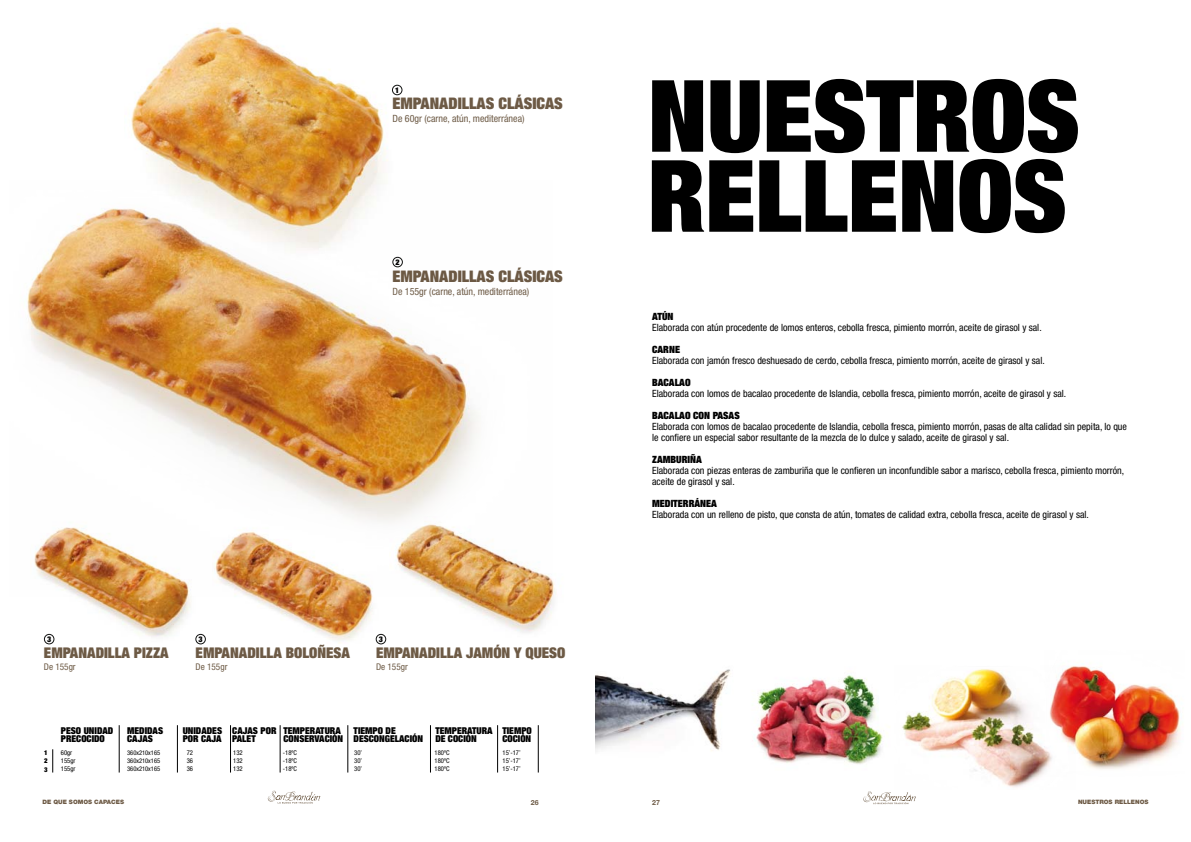
<style>
.page{position:relative;width:1191px;height:842px;background:#fff}
.page>*{position:absolute;margin:0;border:0;box-sizing:border-box;transform-origin:0 0}
.t1{font:900 expanded 100px/80px "Helvetica Neue";color:#000}
.t2{font:900 expanded 16px "Helvetica Neue";color:#6d5a45}
.t3{font:900 expanded 14.8px "Helvetica Neue";color:#6d5a45}
.t4{font:condensed 10px/11px "Helvetica Neue";color:#000}
.t5{font:condensed 10px "Helvetica Neue";color:#6d5a45}
.t6{font:900 expanded 10px "Helvetica Neue";color:#000}
.t7{font:900 expanded 9.5px "Helvetica Neue";color:#000}
.t8{font:condensed 9.2px "Helvetica Neue";color:#6d5a45}
.t9{font:900 expanded 7.8px "Helvetica Neue";color:#000}
.t10{font:700 7px "Helvetica Neue";color:#6d5a45}
.t11{font:condensed 6.6px "Helvetica Neue";color:#000}
.t12{font:900 expanded 6.6px "Helvetica Neue";color:#000}
.t13{font:condensed 6.4px "Helvetica Neue";color:#000}
.t14{font:900 6px "Helvetica Neue LT Std";color:#6d5a45}
.t15{font:900 6px "Helvetica Neue";color:#6d5a45}
</style>
<div class="page">
<svg style="left:863px;top:791px;width:52px;height:13px"></svg>
<svg style="left:268px;top:791px;width:52px;height:12px"></svg>
<img style="left:131px;top:26px;width:272px;height:155px">
<img style="left:448px;top:581px;width:108px;height:52px">
<img style="left:43px;top:596px;width:163px;height:49px">
<img style="left:249px;top:596px;width:138px;height:49px">
<hr style="left:497px;top:725px;width:1px;height:47px;background:#000">
<hr style="left:538px;top:725px;width:1px;height:47px;background:#000">
<hr style="left:430px;top:725px;width:1px;height:47px;background:#000">
<hr style="left:347px;top:725px;width:1px;height:47px;background:#000">
<hr style="left:280px;top:725px;width:1px;height:47px;background:#000">
<hr style="left:230px;top:725px;width:1px;height:47px;background:#000">
<hr style="left:119px;top:725px;width:1px;height:47px;background:#000">
<svg style="left:53px;top:749px;width:1px;height:23px"></svg>
<hr style="left:177px;top:725px;width:1px;height:47px;background:#000">
<img style="left:595px;top:669px;width:135px;height:82px">
<img style="left:754px;top:675px;width:129px;height:89px">
<img style="left:1075px;top:666px;width:105px;height:103px">
<img style="left:902px;top:666px;width:173px;height:121px">
<div style="left:392px;top:85px;width:10px;height:10px;border:1px solid #111211;border-radius:50%"></div>
<div style="left:44px;top:634px;width:10px;height:10px;border:1px solid #111211;border-radius:50%"></div>
<div style="left:196px;top:634px;width:9px;height:10px;border:1px solid #111211;border-radius:50%"></div>
<div style="left:376px;top:634px;width:10px;height:10px;border:1px solid #111211;border-radius:50%"></div>
<img style="left:27px;top:181px;width:526px;height:415px">
<p class="t9" style="left:395px;top:85px;width:6px">1</p>
<p class="t2" style="left:392px;top:93px;width:172px">EMPANADILLAS CLÁSICAS</p>
<p class="t5" style="left:392px;top:113px;width:134px">De 60gr (carne, atún, mediterránea)</p>
<p class="t9" style="left:395px;top:257px;width:6px">2</p>
<p class="t2" style="left:392px;top:266px;width:172px">EMPANADILLAS CLÁSICAS</p>
<p class="t5" style="left:392px;top:285px;width:138px">De 155gr (carne, atún, mediterránea)</p>
<p class="t9" style="left:47px;top:634px;width:6px">3</p>
<p class="t9" style="left:198px;top:634px;width:6px">3</p>
<p class="t9" style="left:379px;top:634px;width:6px">3</p>
<p class="t3" style="left:44px;top:644px;width:126px">EMPANADILLA PIZZA</p>
<p class="t8" style="left:44px;top:661px;width:33px">De 155gr</p>
<p class="t3" style="left:196px;top:644px;width:156px">EMPANADILLA BOLOÑESA</p>
<p class="t8" style="left:196px;top:661px;width:33px">De 155gr</p>
<p class="t3" style="left:376px;top:644px;width:191px">EMPANADILLA JAMÓN Y QUESO</p>
<p class="t8" style="left:376px;top:661px;width:33px">De 155gr</p>
<p class="t12" style="left:44px;top:748px;width:5px">1</p>
<p class="t12" style="left:44px;top:757px;width:5px">2</p>
<p class="t12" style="left:44px;top:765px;width:5px">3</p>
<p class="t7" style="left:61px;top:724px;width:54px">PESO UNIDAD</p>
<p class="t7" style="left:61px;top:733px;width:45px">PRECOCIDO</p>
<p class="t11" style="left:61px;top:749px;width:13px">60gr</p>
<p class="t13" style="left:127px;top:749px;width:35px">360x210x165</p>
<p class="t11" style="left:187px;top:749px;width:8px">72</p>
<p class="t11" style="left:233px;top:749px;width:11px">132</p>
<p class="t11" style="left:283px;top:749px;width:16px">-18ºC</p>
<p class="t11" style="left:354px;top:749px;width:9px">30’</p>
<p class="t11" style="left:434px;top:749px;width:16px">180ºC</p>
<p class="t11" style="left:502px;top:749px;width:20px">15’-17’</p>
<p class="t11" style="left:61px;top:757px;width:16px">155gr</p>
<p class="t13" style="left:127px;top:757px;width:35px">360x210x165</p>
<p class="t11" style="left:187px;top:757px;width:8px">36</p>
<p class="t11" style="left:233px;top:757px;width:11px">132</p>
<p class="t11" style="left:283px;top:757px;width:16px">-18ºC</p>
<p class="t11" style="left:354px;top:757px;width:9px">30’</p>
<p class="t11" style="left:434px;top:757px;width:16px">180ºC</p>
<p class="t11" style="left:502px;top:757px;width:20px">15’-17’</p>
<p class="t11" style="left:61px;top:765px;width:16px">155gr</p>
<p class="t13" style="left:127px;top:765px;width:35px">360x210x165</p>
<p class="t11" style="left:187px;top:765px;width:8px">36</p>
<p class="t11" style="left:233px;top:765px;width:11px">132</p>
<p class="t11" style="left:283px;top:765px;width:16px">-18ºC</p>
<p class="t11" style="left:354px;top:765px;width:9px">30’</p>
<p class="t11" style="left:434px;top:765px;width:16px">180ºC</p>
<p class="t11" style="left:502px;top:765px;width:20px">15’-17’</p>
<p class="t7" style="left:127px;top:724px;width:37px">MEDIDAS</p>
<p class="t7" style="left:127px;top:733px;width:27px">CAJAS</p>
<p class="t7" style="left:183px;top:724px;width:41px">UNIDADES</p>
<p class="t7" style="left:183px;top:733px;width:41px">POR CAJA</p>
<p class="t7" style="left:232px;top:724px;width:46px">CAJAS POR</p>
<p class="t7" style="left:232px;top:733px;width:25px">PALET</p>
<p class="t7" style="left:354px;top:724px;width:44px">TIEMPO DE</p>
<p class="t7" style="left:354px;top:733px;width:71px">DESCONGELACIÓN</p>
<p class="t7" style="left:502px;top:724px;width:31px">TIEMPO</p>
<p class="t7" style="left:502px;top:733px;width:30px">COCIÓN</p>
<p class="t7" style="left:283px;top:724px;width:59px">TEMPERATURA</p>
<p class="t7" style="left:283px;top:733px;width:61px">CONSERVACIÓN</p>
<p class="t7" style="left:435px;top:724px;width:59px">TEMPERATURA</p>
<p class="t7" style="left:435px;top:733px;width:43px">DE COCIÓN</p>
<p class="t1" style="left:648px;top:74px;width:433px">NUESTROS<br>RELLENOS</p>
<p class="t6" style="left:652px;top:310px;width:23px">ATÚN</p>
<p class="t4" style="left:652px;top:322px;width:391px">Elaborada con atún procedente de lomos enteros, cebolla fresca, pimiento morrón, aceite de girasol y sal.</p>
<p class="t6" style="left:652px;top:343px;width:29px">CARNE</p>
<p class="t4" style="left:652px;top:355px;width:394px">Elaborada con jamón fresco deshuesado de cerdo, cebolla fresca, pimiento morrón, aceite de girasol y sal.</p>
<p class="t6" style="left:652px;top:376px;width:40px">BACALAO</p>
<p class="t4" style="left:652px;top:388px;width:415px">Elaborada con lomos de bacalao procedente de Islandia, cebolla fresca, pimiento morrón, aceite de girasol y sal.</p>
<p class="t6" style="left:652px;top:409px;width:89px">BACALAO CON PASAS</p>
<p class="t4" style="left:652px;top:421px;width:476px">Elaborada con lomos de bacalao procedente de Islandia, cebolla fresca, pimiento morrón, pasas de alta calidad sin pepita, lo que le confiere un especial sabor resultante de la mezcla de lo dulce y salado, aceite de girasol y sal.</p>
<p class="t6" style="left:652px;top:453px;width:51px">ZAMBURIÑA</p>
<p class="t4" style="left:652px;top:465px;width:473px">Elaborada con piezas enteras de zamburiña que le confieren un inconfundible sabor a marisco, cebolla fresca, pimiento morrón, aceite de girasol y sal.</p>
<p class="t6" style="left:652px;top:497px;width:66px">MEDITERRÁNEA</p>
<p class="t4" style="left:652px;top:509px;width:438px">Elaborada con un relleno de pisto, que consta de atún, tomates de calidad extra, cebolla fresca, aceite de girasol y sal.</p>
<p class="t14" style="left:43px;top:798px;width:83px">DE QUE SOMOS CAPACES</p>
<p class="t10" style="left:531px;top:798px;width:9px">26</p>
<p class="t10" style="left:652px;top:798px;width:9px">27</p>
<p class="t15" style="left:1078px;top:798px;width:72px">NUESTROS RELLENOS</p>
</div>
